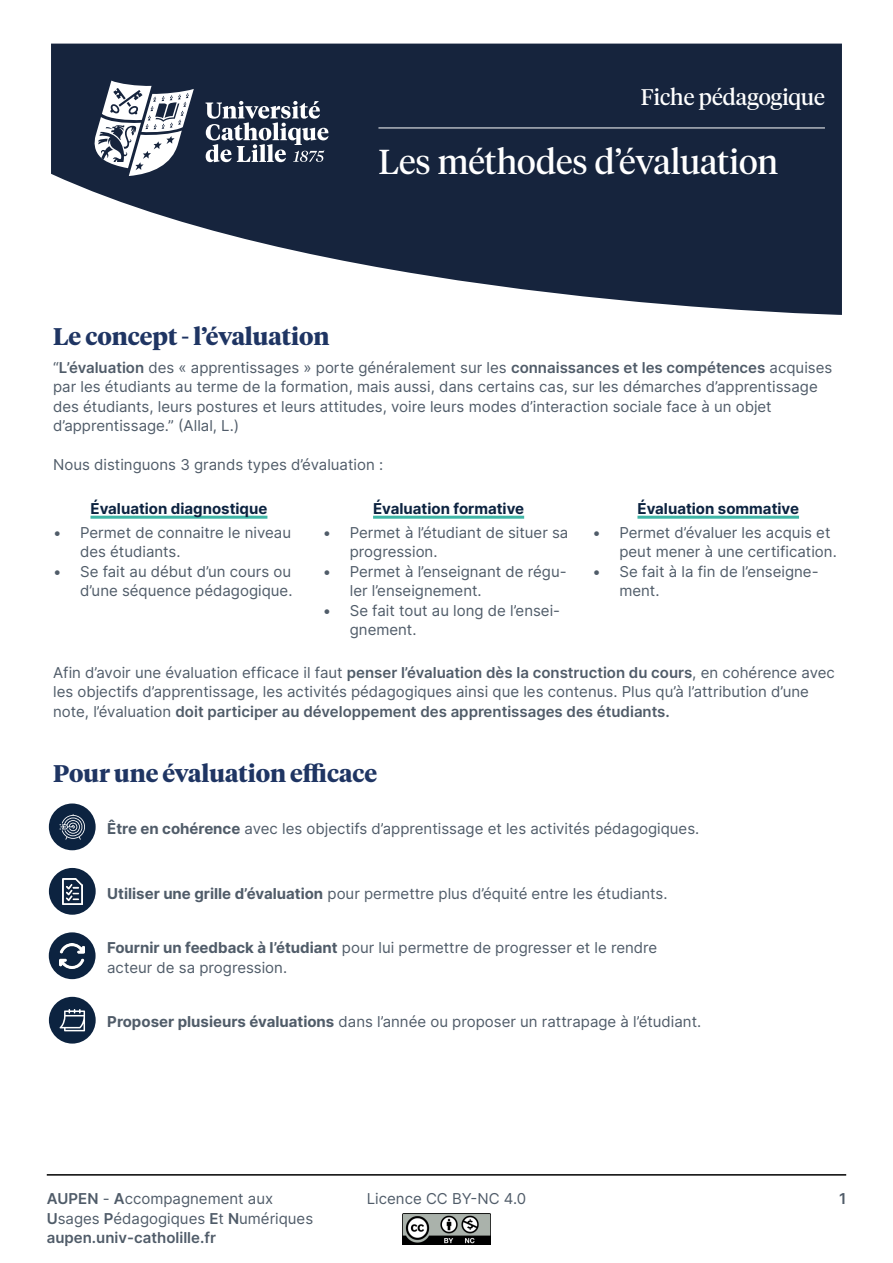
<style>
.page{position:relative;width:893px;height:1263px;background:#fff}
.page>*{position:absolute;margin:0;border:0;box-sizing:border-box;transform-origin:0 0}
.t1{font:34.5px "Tiempos Headline";color:#fff}
._2è_titre{font:700 24px "Tiempos Headline";color:#1f3563}
.t2{font:22.5px "Tiempos Headline";color:#fff}
.Style_de_paragraphe_1{font:15px/19.5px "Inter";color:#505c69}
.titres_2{font:700 15px "Inter";color:#0c2340}
.t3{font:600 15px "Inter";color:#505c69}
.s1{font-weight:600}
.s2{font-weight:700}
</style>
<div class="page">
<hr style="left:47px;top:1174px;width:799px;height:1px;background:#000">
<img style="left:402px;top:1213px;width:89px;height:31px">
<svg style="left:51px;top:44px;width:791px;height:271px;fill:#16243d"></svg>
<svg style="left:93px;top:81px;width:101px;height:95px"></svg>
<svg style="left:205px;top:101px;width:123px;height:61px"></svg>
<hr style="left:378px;top:128px;width:447px;height:1px;background:#fff">
<hr style="left:90px;top:516px;width:177px;height:3px;background:#40b6a7">
<hr style="left:373px;top:516px;width:151px;height:3px;background:#40b6a7">
<hr style="left:637px;top:516px;width:162px;height:3px;background:#40b6a7">
<div style="left:49px;top:803px;width:47px;height:47px;background:#0c2340;border-radius:50%"></div>
<svg style="left:59px;top:814px;width:26px;height:26px"></svg>
<div style="left:49px;top:932px;width:47px;height:47px;background:#0c2340;border-radius:50%"></div>
<img style="left:59px;top:943px;width:26px;height:25px">
<div style="left:49px;top:868px;width:47px;height:47px;background:#0c2340;border-radius:50%"></div>
<img style="left:62px;top:878px;width:20px;height:26px">
<div style="left:49px;top:997px;width:47px;height:46px;background:#0c2340;border-radius:50%"></div>
<svg style="left:60px;top:1009px;width:25px;height:22px"></svg>
<p class="t2" style="left:641px;top:83px;width:186px">Fiche pédagogique</p>
<p class="t1" style="left:378px;top:141px;width:401px">Les méthodes d’évaluation</p>
<p class="_2è_titre" style="left:53px;top:322px;width:278px">Le concept - l’évaluation</p>
<p class="Style_de_paragraphe_1" style="left:53px;top:357px;width:781px">“<span class="s1">L’évaluation</span> des « apprentissages » porte généralement sur les <span class="s1">connaissances et les compétences</span> acquises par les étudiants au terme de la formation, mais aussi, dans certains cas, sur les démarches d’apprentissage des étudiants, leurs postures et leurs attitudes, voire leurs modes d’interaction sociale face à un objet d’apprentissage.” (Allal, L.)</p>
<p class="Style_de_paragraphe_1" style="left:53px;top:455px;width:332px">Nous distinguons 3 grands types d’évaluation :</p>
<p class="titres_2" style="left:90px;top:497px;width:178px">Évaluation diagnostique</p>
<p class="Style_de_paragraphe_1" style="left:80px;top:522px;width:212px;text-indent:-27px">• Permet de connaitre le niveau des étudiants.</p>
<p class="Style_de_paragraphe_1" style="left:53px;top:561px;width:241px;text-align:right">• Se fait au début d’un cours ou d’une séquence pédagogique.</p>
<p class="titres_2" style="left:373px;top:497px;width:153px">Évaluation formative</p>
<p class="Style_de_paragraphe_1" style="left:350px;top:522px;width:220px;text-indent:-27px">• Permet à l’étudiant de situer sa progression.</p>
<p class="Style_de_paragraphe_1" style="left:350px;top:561px;width:218px;text-indent:-27px">• Permet à l’enseignant de régu&shy;ler l’enseignement.</p>
<p class="Style_de_paragraphe_1" style="left:350px;top:600px;width:212px;text-indent:-27px">• Se fait tout au long de l’ensei&shy;gnement.</p>
<p class="titres_2" style="left:637px;top:497px;width:163px">Évaluation sommative</p>
<p class="Style_de_paragraphe_1" style="left:619px;top:522px;width:219px;text-indent:-27px">• Permet d’évaluer les acquis et peut mener à une certification.</p>
<p class="Style_de_paragraphe_1" style="left:619px;top:561px;width:201px;text-indent:-27px">• Se fait à la fin de l’enseigne&shy;ment.</p>
<p class="Style_de_paragraphe_1" style="left:53px;top:662px;width:783px">Afin d’avoir une évaluation efficace il faut <span class="s1">penser l’évaluation dès la construction du cours</span>, en cohérence avec les objectifs d’apprentissage, les activités pédagogiques ainsi que les contenus. Plus qu’à l’attribution d’une note, l’évaluation <span class="s1">doit participer au développement des apprentissages des étudiants.</span></p>
<p class="_2è_titre" style="left:53px;top:759px;width:325px">Pour une évaluation efficace</p>
<p class="Style_de_paragraphe_1" style="left:107px;top:819px;width:594px"><span class="s2">Être en cohérence</span> avec les objectifs d’apprentissage et les activités pédagogiques.</p>
<p class="Style_de_paragraphe_1" style="left:107px;top:883px;width:562px"><span class="s2">Utiliser une grille d’évaluation</span> pour permettre plus d’équité entre les étudiants.</p>
<p class="Style_de_paragraphe_1" style="left:107px;top:938px;width:552px"><span class="s2">Fournir un feedback à l’étudiant</span> pour lui permettre de progresser et le rendre acteur de sa progression.</p>
<p class="Style_de_paragraphe_1" style="left:107px;top:1012px;width:595px"><span class="s2">Proposer plusieurs évaluations</span> dans l’année ou proposer un rattrapage à l’étudiant.</p>
<p class="Style_de_paragraphe_1" style="left:47px;top:1189px;width:268px"><span class="s1">AUPEN</span> - <span class="s1">A</span>ccompagnement aux<br><span class="s1">U</span>sages <span class="s1">P</span>édagogiques <span class="s1">E</span>t <span class="s1">N</span>umériques <span class="s1">aupen.univ-catholille.fr</span></p>
<p class="Style_de_paragraphe_1" style="left:367px;top:1189px;width:161px">Licence CC BY-NC 4.0</p>
<p class="t3" style="left:839px;top:1188px;width:9px">1</p>
</div>
